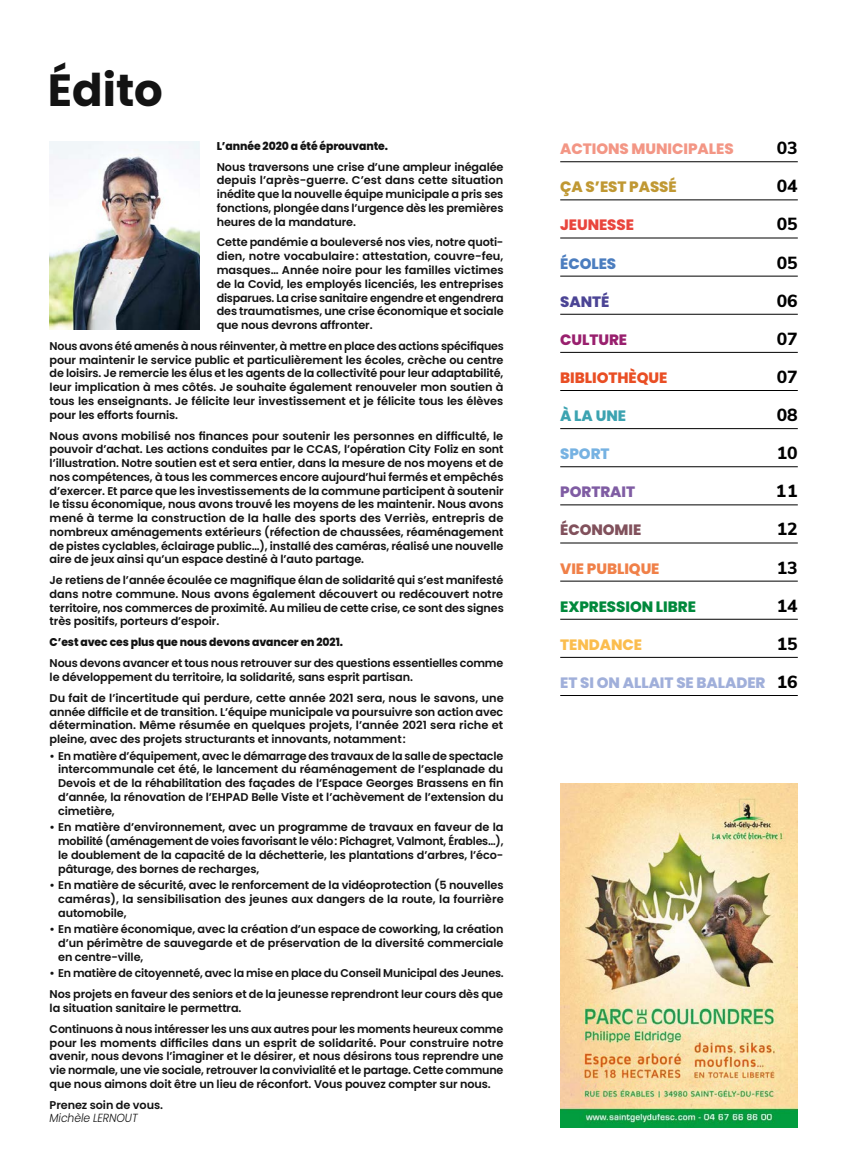
<style>
.page{position:relative;width:851px;height:1170px;background:#fff}
.page>*{position:absolute;margin:0;border:0;box-sizing:border-box;transform-origin:0 0}
.t1{font:700 45px "Poppins";color:#131313}
.t2{font:800 17.5px "Nunito Sans";letter-spacing:-.005em;color:#000}
.t3{font:800 15px "Poppins";letter-spacing:-.005em;color:#a0afda}
.t4{font:800 15px "Poppins";letter-spacing:-.005em;color:#f39685}
.t5{font:800 15px "Poppins";letter-spacing:-.005em;color:#00893c}
.t6{font:800 15px "Poppins";letter-spacing:-.005em;color:#c09833}
.t7{font:800 15px "Poppins";letter-spacing:-.005em;color:#e94e24}
.t8{font:800 15px "Poppins";letter-spacing:-.005em;color:#f08048}
.t9{font:800 15px "Poppins";letter-spacing:-.005em;color:#e9453d}
.t10{font:800 15px "Poppins";letter-spacing:-.005em;color:#7f5ca3}
.t11{font:800 15px "Poppins";letter-spacing:-.005em;color:#81515c}
.t12{font:800 15px "Poppins";letter-spacing:-.005em;color:#fbbd4e}
.t13{font:800 15px "Poppins";letter-spacing:-.005em;color:#99206e}
.t14{font:800 15px "Poppins";letter-spacing:-.005em;color:#4b7dbf}
.t15{font:800 15px "Poppins";color:#3ca3b1}
.t16{font:800 15px "Poppins";letter-spacing:-.005em;color:#4b4495}
.t17{font:800 15px "Poppins";letter-spacing:-.005em;color:#76b2e2}
.t18{font:italic 300 11.75px "Poppins";letter-spacing:-.01em;color:#131313;scale:.92 1}
.t19{font:600 11.25px/13.8px "Poppins";letter-spacing:-.01em;color:#131313;text-align:justify}
.t20{font:800 11.25px "Poppins";letter-spacing:-.01em;color:#131313;scale:.96 1}
.s1{font-family:"Nunito Sans";font-size:17.5px;color:#000}
</style>
<div class="page">
<hr style="left:560px;top:161px;width:237px;height:1px;background:#000">
<hr style="left:560px;top:199px;width:237px;height:1px;background:#000">
<hr style="left:560px;top:237px;width:237px;height:1px;background:#000">
<hr style="left:560px;top:275px;width:237px;height:1px;background:#000">
<hr style="left:560px;top:314px;width:237px;height:1px;background:#000">
<hr style="left:560px;top:352px;width:237px;height:1px;background:#000">
<hr style="left:560px;top:390px;width:237px;height:1px;background:#000">
<hr style="left:560px;top:428px;width:237px;height:1px;background:#000">
<hr style="left:560px;top:466px;width:237px;height:1px;background:#000">
<hr style="left:560px;top:504px;width:237px;height:1px;background:#000">
<hr style="left:560px;top:542px;width:237px;height:1px;background:#000">
<hr style="left:560px;top:580px;width:237px;height:1px;background:#000">
<hr style="left:560px;top:618px;width:237px;height:1px;background:#000">
<hr style="left:560px;top:656px;width:237px;height:1px;background:#000">
<hr style="left:560px;top:695px;width:237px;height:1px;background:#000">
<img style="left:50px;top:141px;width:150px;height:188px">
<img style="left:560px;top:783px;width:237px;height:344px">
<hr style="left:850px;top:0;width:1px;height:106px;background:#f39685">
<h1 class="t1" style="left:48px;top:64px;width:117px">Édito</h1>
<p class="t20" style="left:217px;top:139px;width:180px">L’année 2020 a été éprouvante.</p>
<p class="t19" style="left:217px;top:160px;width:288px">Nous traversons une crise d’une ampleur inégalée depuis l’après-guerre. C’est dans cette situation inédite que la nouvelle équipe municipale a pris ses fonctions, plongée dans l’urgence dès les premières heures de la mandature.</p>
<p class="t19" style="left:217px;top:236px;width:288px">Cette pandémie a bouleversé nos vies, notre quoti&shy;dien, notre vocabulaire: attestation, couvre-feu, masques… Année noire pour les familles victimes de la Covid, les employés licenciés, les entreprises disparues. La crise sanitaire engendre et engendrera des traumatismes, une crise économique et sociale que nous devrons affronter.</p>
<p class="t19" style="left:50px;top:339px;width:455px">Nous avons été amenés à nous réinventer, à mettre en place des actions spécifiques pour maintenir le service public et particulièrement les écoles, crèche ou centre de loisirs. Je remercie les élus et les agents de la collectivité pour leur adaptabilité, leur implication à mes côtés. Je souhaite également renouveler mon soutien à tous les enseignants. Je félicite leur investissement et je félicite tous les élèves pour les efforts fournis.</p>
<p class="t19" style="left:50px;top:429px;width:455px">Nous avons mobilisé nos finances pour soutenir les personnes en difficulté, le pouvoir d’achat. Les actions conduites par le CCAS, l’opération City Foliz en sont l’illustration. Notre soutien est et sera entier, dans la mesure de nos moyens et de nos compétences, à tous les commerces encore aujourd’hui fermés et empêchés d’exercer. Et parce que les investissements de la commune participent à soutenir le tissu économique, nous avons trouvé les moyens de les maintenir. Nous avons mené à terme la construction de la halle des sports des Verriès, entrepris de nombreux aménagements extérieurs (réfection de chaussées, réaménagement de pistes cyclables, éclairage public…), installé des caméras, réalisé une nouvelle aire de jeux ainsi qu’un espace destiné à l’auto partage.</p>
<p class="t19" style="left:50px;top:573px;width:455px">Je retiens de l’année écoulée ce magnifique élan de solidarité qui s’est manifesté dans notre commune. Nous avons également découvert ou redécouvert notre territoire, nos commerces de proximité. Au milieu de cette crise, ce sont des signes très positifs, porteurs d’espoir.</p>
<p class="t20" style="left:50px;top:635px;width:307px">C’est avec ces plus que nous devons avancer en 2021.</p>
<p class="t19" style="left:50px;top:656px;width:455px">Nous devons avancer et tous nous retrouver sur des questions essentielles comme le développement du territoire, la solidarité, sans esprit partisan.</p>
<p class="t19" style="left:50px;top:691px;width:455px">Du fait de l’incertitude qui perdure, cette année 2021 sera, nous le savons, une année difficile et de transition. L’équipe municipale va poursuivre son action avec détermination. Même résumée en quelques projets, l’année 2021 sera riche et pleine, avec des projets structurants et innovants, notamment:</p>
<p class="t19" style="left:58px;top:748px;width:447px;text-indent:-9px">• En matière d’équipement, avec le démarrage des travaux de la salle de spectacle intercommunale cet été, le lancement du réaménagement de l’esplanade du Devois et de la réhabilitation des façades de l’Espace Georges Brassens en fin d’année, la rénovation de l’EHPAD Belle Viste et l’achèvement de l’extension du cimetière,</p>
<p class="t19" style="left:58px;top:820px;width:447px;text-indent:-9px">• En matière d’environnement, avec un programme de travaux en faveur de la mobilité (aménagement de voies favorisant le vélo: Pichagret, Valmont, Érables…), le doublement de la capacité de la déchetterie, les plantations d’arbres, l’éco&shy;pâturage, des bornes de recharges,</p>
<p class="t19" style="left:58px;top:878px;width:447px;text-indent:-9px">• En matière de sécurité, avec le renforcement de la vidéoprotection (5 nouvelles caméras), la sensibilisation des jeunes aux dangers de la route, la fourrière automobile,</p>
<p class="t19" style="left:58px;top:922px;width:446px;text-indent:-9px">• En matière économique, avec la création d’un espace de coworking, la création d’un périmètre de sauvegarde et de préservation de la diversité commerciale en centre-ville,</p>
<p class="t19" style="left:50px;top:962px;width:455px;line-height:20.9px">• En matière de citoyenneté, avec la mise en place du Conseil Municipal des Jeunes.<br>Nos projets en faveur des seniors et de la jeunesse reprendront leur cours dès que</p>
<p class="t19" style="left:50px;top:997px;width:455px;line-height:20.9px">la situation sanitaire le permettra.<br>Continuons à nous intéresser les uns aux autres pour les moments heureux comme</p>
<p class="t19" style="left:50px;top:1035px;width:455px">pour les moments difficiles dans un esprit de solidarité. Pour construire notre avenir, nous devons l’imaginer et le désirer, et nous désirons tous reprendre une vie normale, une vie sociale, retrouver la convivialité et le partage. Cette commune que nous aimons doit être un lieu de réconfort. Vous pouvez compter sur nous.</p>
<p class="t19" style="left:50px;top:1097px;width:115px">Prenez soin de vous.</p>
<p class="t18" style="left:50px;top:1111px;width:97px">Michèle LERNOUT</p>
<h3 class="t4" style="left:560px;top:140px;width:175px">ACTIONS MUNICIPALES</h3>
<h2 class="t2" style="left:776px;top:135px;width:22px">03</h2>
<h3 class="t6" style="left:560px;top:178px;width:118px">ÇA S’EST PASSÉ</h3>
<h2 class="t2" style="left:776px;top:173px;width:22px">04</h2>
<h3 class="t9" style="left:560px;top:216px;width:75px">JEUNESSE</h3>
<h2 class="t2" style="left:776px;top:211px;width:22px">05</h2>
<h3 class="t14" style="left:560px;top:254px;width:57px">ÉCOLES</h3>
<h2 class="t2" style="left:776px;top:249px;width:22px">05</h2>
<h3 class="t16" style="left:560px;top:293px;width:51px">SANTÉ</h3>
<h2 class="t2" style="left:776px;top:288px;width:22px">06</h2>
<h3 class="t13" style="left:560px;top:331px;width:68px">CULTURE</h3>
<h2 class="t2" style="left:776px;top:326px;width:22px">07</h2>
<h3 class="t7" style="left:560px;top:369px;width:109px">BIBLIOTHÈQUE</h3>
<h2 class="t2" style="left:776px;top:364px;width:22px">07</h2>
<h3 class="t15" style="left:560px;top:407px;width:67px">À LA UNE</h3>
<h2 class="t2" style="left:776px;top:402px;width:22px">08</h2>
<h3 class="t17" style="left:560px;top:445px;width:51px">SPORT</h3>
<h2 class="t2" style="left:776px;top:440px;width:22px">10</h2>
<h3 class="t10" style="left:560px;top:483px;width:76px">PORTRAIT</h3>
<h2 class="t2" style="left:775px;top:478px;width:23px">11</h2>
<h3 class="t11" style="left:560px;top:521px;width:83px">ÉCONOMIE</h3>
<h2 class="t2" style="left:776px;top:516px;width:22px">12</h2>
<h3 class="t8" style="left:560px;top:559px;width:101px">VIE PUBLIQUE</h3>
<h2 class="t2" style="left:776px;top:554px;width:22px">13</h2>
<h3 class="t5" style="left:560px;top:597px;width:137px">EXPRESSION LIBRE</h3>
<h2 class="t2" style="left:776px;top:592px;width:22px">14</h2>
<h3 class="t12" style="left:560px;top:635px;width:83px">TENDANCE</h3>
<h2 class="t2" style="left:776px;top:630px;width:22px">15</h2>
<h3 class="t3" style="left:560px;top:674px;width:239px">ET SI ON ALLAIT SE BALADER <span class="s1">16</span></h3>
</div>
